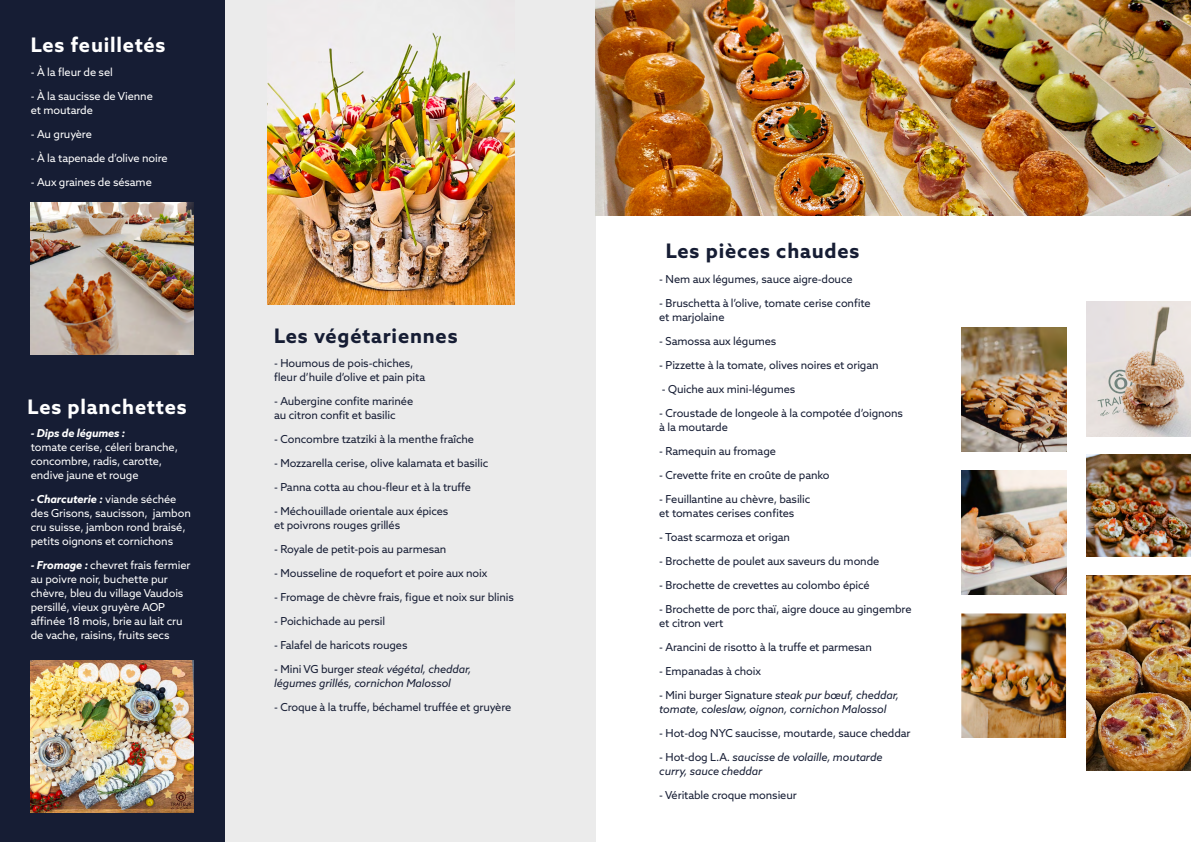
<style>
.page{position:relative;width:1191px;height:842px;background:#fff}
.page>*{position:absolute;margin:0;border:0;box-sizing:border-box;transform-origin:0 0}
.t1{font:700 20px "Azo Sans";letter-spacing:.04em;color:#161d34}
.t2{font:700 20px "Azo Sans";letter-spacing:.04em;color:#fff}
.t3{font:11px/14px "Azo Sans";letter-spacing:-.01em;color:#161d34}
.t4{font:11px/14px "Azo Sans";letter-spacing:-.01em;color:#fff}
.t5{font:italic 11px/14px "Azo Sans";letter-spacing:-.01em;color:#161d34}
.t6{font:italic 700 11px "Azo Sans";letter-spacing:-.01em;color:#fff}
.s1{font-weight:700;font-style:italic}
.s2{font-style:normal}
</style>
<div class="page">
<div style="left:0;top:0;width:595px;height:842px;background:#ebebeb"></div>
<img style="left:268px;top:32px;width:246px;height:272px">
<div style="left:0;top:0;width:224px;height:842px;background:#161d34"></div>
<img style="left:31px;top:660px;width:162px;height:152px">
<img style="left:31px;top:203px;width:162px;height:151px">
<img style="left:595px;top:0;width:596px;height:215px">
<img style="left:961px;top:613px;width:105px;height:125px">
<img style="left:1086px;top:575px;width:105px;height:195px">
<img style="left:1086px;top:301px;width:105px;height:135px">
<img style="left:1086px;top:455px;width:105px;height:102px">
<img style="left:961px;top:470px;width:105px;height:125px">
<img style="left:961px;top:327px;width:105px;height:125px">
<h1 class="t2" style="left:31px;top:32px;width:136px">Les feuilletés</h1>
<p class="t4" style="left:31px;top:65px;width:83px">- À la fleur de sel</p>
<p class="t4" style="left:31px;top:89px;width:123px">- À la saucisse de Vienne et moutarde</p>
<p class="t4" style="left:31px;top:127px;width:63px">- Au gruyère</p>
<p class="t4" style="left:31px;top:151px;width:138px">- À la tapenade d’olive noire</p>
<p class="t4" style="left:31px;top:175px;width:123px">- Aux graines de sésame</p>
<h1 class="t2" style="left:28px;top:393px;width:160px">Les planchettes</h1>
<p class="t6" style="left:31px;top:426px;width:96px">- Dips de légumes :</p>
<p class="t4" style="left:31px;top:440px;width:149px">tomate cerise, céleri branche, concombre, radis, carotte, endive jaune et rouge</p>
<p class="t4" style="left:31px;top:492px;width:161px"><span class="s1">- Charcuterie :</span> viande séchée des Grisons, saucisson, jambon cru suisse, jambon rond braisé, petits oignons et cornichons</p>
<p class="t4" style="left:31px;top:558px;width:161px"><span class="s1">- Fromage :</span> chevret frais fermier au poivre noir, buchette pur chèvre, bleu du village Vaudois persillé, vieux gruyère AOP affinée 18 mois, brie au lait cru de vache, raisins, fruits secs</p>
<h1 class="t1" style="left:274px;top:323px;width:185px">Les végétariennes</h1>
<p class="t3" style="left:274px;top:356px;width:153px">- Houmous de pois-chiches, fleur d’huile d’olive et pain pita</p>
<p class="t3" style="left:274px;top:394px;width:141px">- Aubergine confite marinée au citron confit et basilic</p>
<p class="t3" style="left:274px;top:432px;width:201px">- Concombre tzatziki à la menthe fraîche</p>
<p class="t3" style="left:274px;top:456px;width:216px">- Mozzarella cerise, olive kalamata et basilic</p>
<p class="t3" style="left:274px;top:480px;width:198px">- Panna cotta au chou-fleur et à la truffe</p>
<p class="t3" style="left:274px;top:504px;width:176px">- Méchouillade orientale aux épices et poivrons rouges grillés</p>
<p class="t3" style="left:274px;top:542px;width:174px">- Royale de petit-pois au parmesan</p>
<p class="t3" style="left:274px;top:566px;width:215px">- Mousseline de roquefort et poire aux noix</p>
<p class="t3" style="left:274px;top:590px;width:241px">- Fromage de chèvre frais, figue et noix sur blinis</p>
<p class="t3" style="left:274px;top:614px;width:113px">- Poichichade au persil</p>
<p class="t3" style="left:274px;top:638px;width:135px">- Falafel de haricots rouges</p>
<p class="t5" style="left:274px;top:662px;width:199px"><span class="s2">- Mini VG burger</span> steak végétal, cheddar, légumes grillés, cornichon Malossol</p>
<p class="t3" style="left:274px;top:700px;width:239px">- Croque à la truffe, béchamel truffée et gruyère</p>
<h1 class="t1" style="left:666px;top:238px;width:195px">Les pièces chaudes</h1>
<p class="t3" style="left:659px;top:272px;width:195px">- Nem aux légumes, sauce aigre-douce</p>
<p class="t3" style="left:659px;top:296px;width:213px">- Bruschetta à l’olive, tomate cerise confite et marjolaine</p>
<p class="t3" style="left:659px;top:334px;width:119px">- Samossa aux légumes</p>
<p class="t3" style="left:659px;top:358px;width:221px">- Pizzette à la tomate, olives noires et origan</p>
<p class="t3" style="left:662px;top:382px;width:135px">- Quiche aux mini-légumes</p>
<p class="t3" style="left:659px;top:406px;width:245px">- Croustade de longeole à la compotée d’oignons à la moutarde</p>
<p class="t3" style="left:659px;top:444px;width:118px">- Ramequin au fromage</p>
<p class="t3" style="left:659px;top:468px;width:172px">- Crevette frite en croûte de panko</p>
<p class="t3" style="left:659px;top:492px;width:153px">- Feuillantine au chèvre, basilic et tomates cerises confites</p>
<p class="t3" style="left:659px;top:530px;width:132px">- Toast scarmoza et origan</p>
<p class="t3" style="left:659px;top:554px;width:221px">- Brochette de poulet aux saveurs du monde</p>
<p class="t3" style="left:659px;top:578px;width:212px">- Brochette de crevettes au colombo épicé</p>
<p class="t3" style="left:659px;top:602px;width:254px">- Brochette de porc thaï, aigre douce au gingembre et citron vert</p>
<p class="t3" style="left:659px;top:640px;width:214px">- Arancini de risotto à la truffe et parmesan</p>
<p class="t3" style="left:659px;top:664px;width:103px">- Empanadas à choix</p>
<p class="t5" style="left:659px;top:688px;width:241px"><span class="s2">- Mini burger Signature</span> steak pur bœuf, cheddar, tomate, coleslaw, oignon, cornichon Malossol</p>
<p class="t3" style="left:659px;top:726px;width:253px">- Hot-dog NYC saucisse, moutarde, sauce cheddar</p>
<p class="t5" style="left:659px;top:750px;width:225px"><span class="s2">- Hot-dog L.A.</span> saucisse de volaille, moutarde curry, sauce cheddar</p>
<p class="t3" style="left:659px;top:788px;width:139px">- Véritable croque monsieur</p>
</div>
